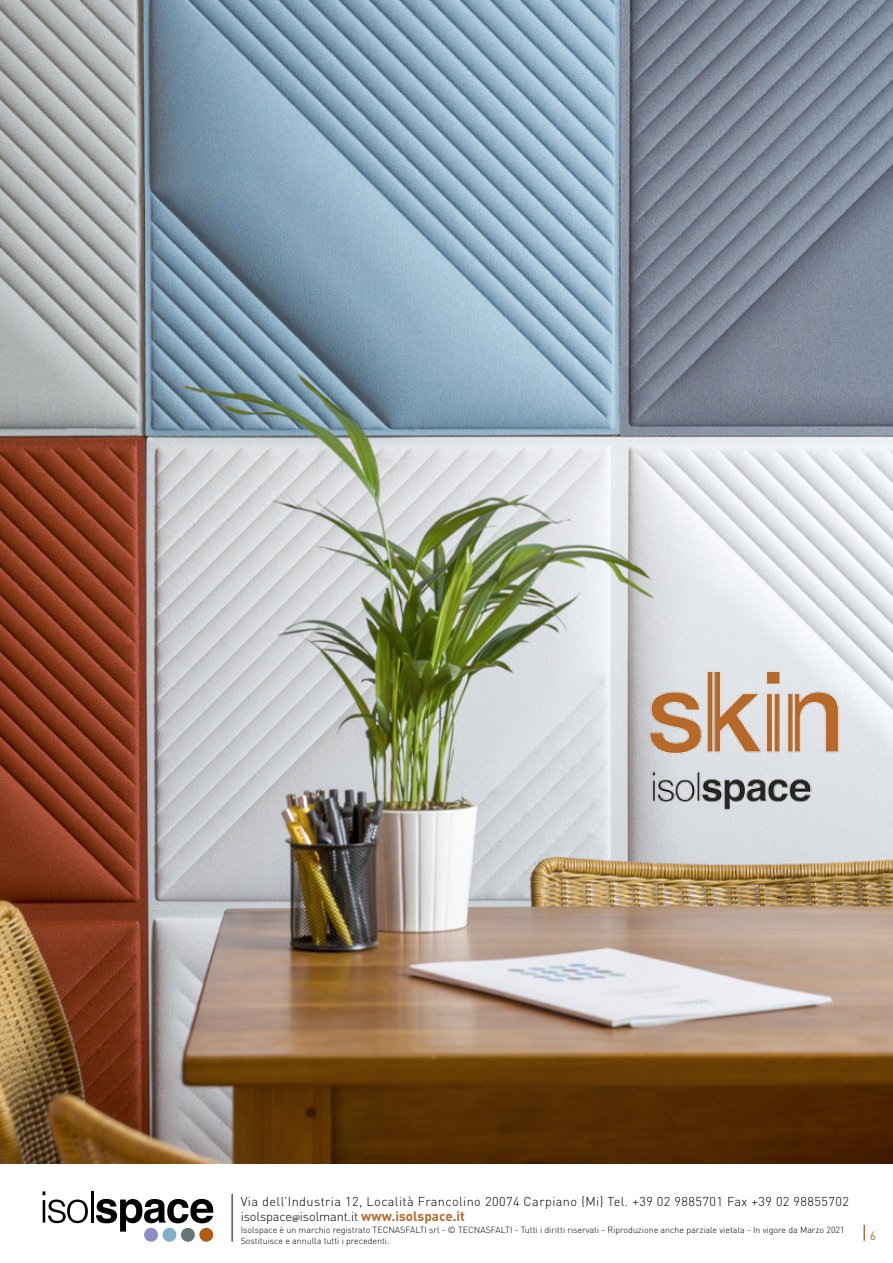
<style>
.page{position:relative;width:893px;height:1263px;background:#fff}
.page>*{position:absolute;margin:0;border:0;box-sizing:border-box;transform-origin:0 0}
.t1{font:300 12.75px/15.3px "DIN";letter-spacing:.035em;color:#000}
.t2{font:12px "DIN";color:#b7692a}
.t3{font:300 8.85px/10.6px "DIN";color:#000}
.s1{font-family:"Minion Pro";font-weight:400;font-size:10.5px}
.s2{font-weight:700;font-size:13.5px;color:#b7692a}
</style>
<div class="page">
<hr style="left:231px;top:1194px;width:2px;height:48px;background:#58595b">
<div style="left:199px;top:1228px;width:14px;height:14px;background:#b15c12;border-radius:50%"></div>
<div style="left:181px;top:1228px;width:14px;height:14px;background:#667678;border-radius:50%"></div>
<div style="left:163px;top:1228px;width:13px;height:14px;background:#7eb0cc;border-radius:50%"></div>
<div style="left:144px;top:1228px;width:14px;height:14px;background:#8c8dc5;border-radius:50%"></div>
<svg style="left:43px;top:1191px;width:45px;height:32px"></svg>
<hr style="left:91px;top:1191px;width:2px;height:31px;background:#000">
<svg style="left:96px;top:1199px;width:117px;height:32px"></svg>
<img style="left:0;top:0;width:893px;height:1163px">
<svg style="left:863px;top:1225px;width:2px;height:16px"></svg>
<img style="left:645px;top:660px;width:199px;height:157px">
<h1 class="t1" style="left:241px;top:1193px;width:610px">Via dell’Industria 12, Località Francolino 20074 Carpiano (Mi) Tel. +39 02 9885701 Fax +39 02 98855702 isolspace<span class="s1">@</span>isolmant.it <span class="s2">www.isolspace.it</span></h1>
<p class="t3" style="left:241px;top:1225px;width:605px">Isolspace è un marchio registrato TECNASFALTI srl - © TECNASFALTI - Tutti i diritti riservati - Riproduzione anche parziale vietata - In vigore da Marzo 2021<br>Sostituisce e annulla tutti i precedenti.</p>
<h2 class="t2" style="left:870px;top:1228px;width:8px">6</h2>
</div>
